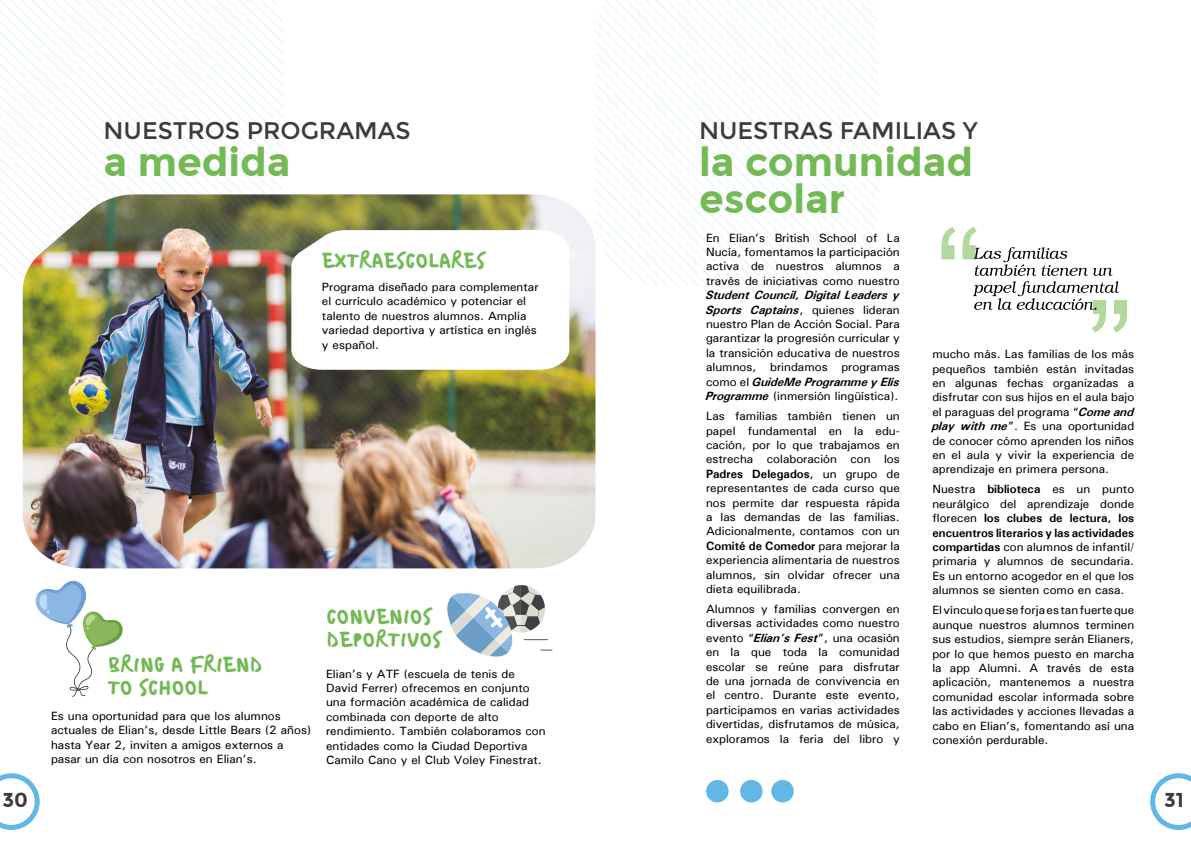
<style>
.page{position:relative;width:1191px;height:842px;background:#fff}
.page>*{position:absolute;margin:0;border:0;box-sizing:border-box;transform-origin:0 0}
.t1{font:700 40px/37px "Montserrat";color:#73b956}
.t2{font:24px "Montserrat";color:#3e3a37}
.t3{font:21px/23px "Bristol";color:#73b956}
.t4{font:700 20px "Montserrat";color:#3e3a37}
.t5{font:12px/14.4px "Utah";color:#000;text-align:justify}
.s1{font-weight:700;font-style:italic}
.s2{font-weight:700}
</style>
<div class="page">
<svg style="left:1150px;top:773px;width:41px;height:57px"></svg>
<svg style="left:0;top:773px;width:40px;height:57px"></svg>
<svg style="left:0;top:0;width:283px;height:287px"></svg>
<img style="left:23px;top:194px;width:572px;height:374px">
<svg style="left:291px;top:230px;width:278px;height:140px"></svg>
<svg style="left:447px;top:585px;width:105px;height:72px"></svg>
<svg style="left:35px;top:580px;width:88px;height:117px"></svg>
<svg style="left:595px;top:0;width:284px;height:287px"></svg>
<svg style="left:941px;top:227px;width:186px;height:106px"></svg>
<div style="left:771px;top:780px;width:23px;height:22px;background:#62b7e7;border-radius:50%"></div>
<div style="left:740px;top:780px;width:22px;height:22px;background:#62b7e7;border-radius:50%"></div>
<div style="left:706px;top:780px;width:22px;height:22px;background:#62b7e7;border-radius:50%"></div>
<h2 class="t2" style="left:103px;top:116px;width:309px">NUESTROS PROGRAMAS</h2>
<h1 class="t1" style="left:103px;top:143px;width:189px">a medida</h1>
<h3 class="t3" style="left:322px;top:249px;width:165px">EXTRAESCOLARES</h3>
<p class="t5" style="left:322px;top:280px;width:218px;text-align:left">Programa diseñado para complementar el currículo académico y potenciar el talento de nuestros alumnos. Amplia variedad deportiva y artística en inglés y español.</p>
<h3 class="t3" style="left:108px;top:653px;width:157px">BRING A FRIEND<br>TO SCHOOL</h3>
<p class="t5" style="left:51px;top:708px;width:261px;text-align:left">Es una oportunidad para que los alumnos actuales de Elian’s, desde Little Bears (2 años) hasta Year 2, inviten a amigos externos a pasar un día con nosotros en Elian’s.</p>
<h3 class="t3" style="left:326px;top:606px;width:116px">CONVENIOS<br>DEPORTIVOS</h3>
<p class="t5" style="left:326px;top:666px;width:221px;text-align:left">Elian’s y ATF (escuela de tenis de David Ferrer) ofrecemos en conjunto una formación académica de calidad combinada con deporte de alto rendimiento. También colaboramos con entidades como la Ciudad Deportiva Camilo Cano y el Club Voley Finestrat.</p>
<h2 class="t2" style="left:699px;top:116px;width:280px">NUESTRAS FAMILIAS Y</h2>
<h1 class="t1" style="left:699px;top:143px;width:276px">la comunidad escolar</h1>
<p class="t5" style="left:706px;top:230px;width:195px">En Elian’s British School of La Nucía, fomentamos la participación activa de nuestros alumnos a través de iniciativas como nuestro</p>
<p class="t5" style="left:706px;top:288px;width:195px"><span class="s1">Student Council, Digital Leaders y Sports Captains</span>, quienes lideran nuestro Plan de Acción Social. Para garantizar la progresión curricular y la transición educativa de nuestros alumnos, brindamos programas como el <span class="s1">GuideMe Programme y Elis Programme</span> (inmersión lingüística).</p>
<p class="t5" style="left:706px;top:409px;width:195px">Las familias también tienen un papel fundamental en la edu&shy;cación, por lo que trabajamos en estrecha colaboración con los <span class="s2">Padres Delegados</span>, un grupo de representantes de cada curso que nos permite dar respuesta rápida a las demandas de las familias.<br>Adicionalmente, contamos con un <span class="s2">Comité de Comedor</span> para mejorar la experiencia alimentaria de nuestros alumnos, sin olvidar ofrecer una dieta equilibrada.</p>
<p class="t5" style="left:706px;top:602px;width:195px">Alumnos y familias convergen en diversas actividades como nuestro evento “<span class="s1">Elian’s Fest</span>”, una ocasión en la que toda la comunidad escolar se reúne para disfrutar de una jornada de convivencia en el centro. Durante este evento, participamos en varias actividades divertidas, disfrutamos de música, exploramos la feria del libro y</p>
<p class="t5" style="left:932px;top:347px;width:203px">mucho más. Las familias de los más pequeños también están invitadas en algunas fechas organizadas a disfrutar con sus hijos en el aula bajo el paraguas del programa “<span class="s1">Come and play with me</span>”. Es una oportunidad de conocer cómo aprenden los niños en el aula y vivir la experiencia de aprendizaje en primera persona.</p>
<p class="t5" style="left:932px;top:482px;width:203px">Nuestra <span class="s2">biblioteca</span> es un punto neurálgico del aprendizaje donde florecen <span class="s2">los clubes de lectura, los encuentros literarios y las actividades compartidas</span> con alumnos de infantil/ primaria y alumnos de secundaria.<br>Es un entorno acogedor en el que los alumnos se sienten como en casa.</p>
<p class="t5" style="left:932px;top:603px;width:203px">El vínculo que se forja es tan fuerte que aunque nuestros alumnos terminen sus estudios, siempre serán Elianers, por lo que hemos puesto en marcha la app Alumni. A través de esta aplicación, mantenemos a nuestra comunidad escolar informada sobre las actividades y acciones llevadas a cabo en Elian’s, fomentando así una conexión perdurable.</p>
<h3 class="t4" style="left:2px;top:788px;width:27px">30</h3>
<h3 class="t4" style="left:1164px;top:788px;width:21px">31</h3>
</div>
